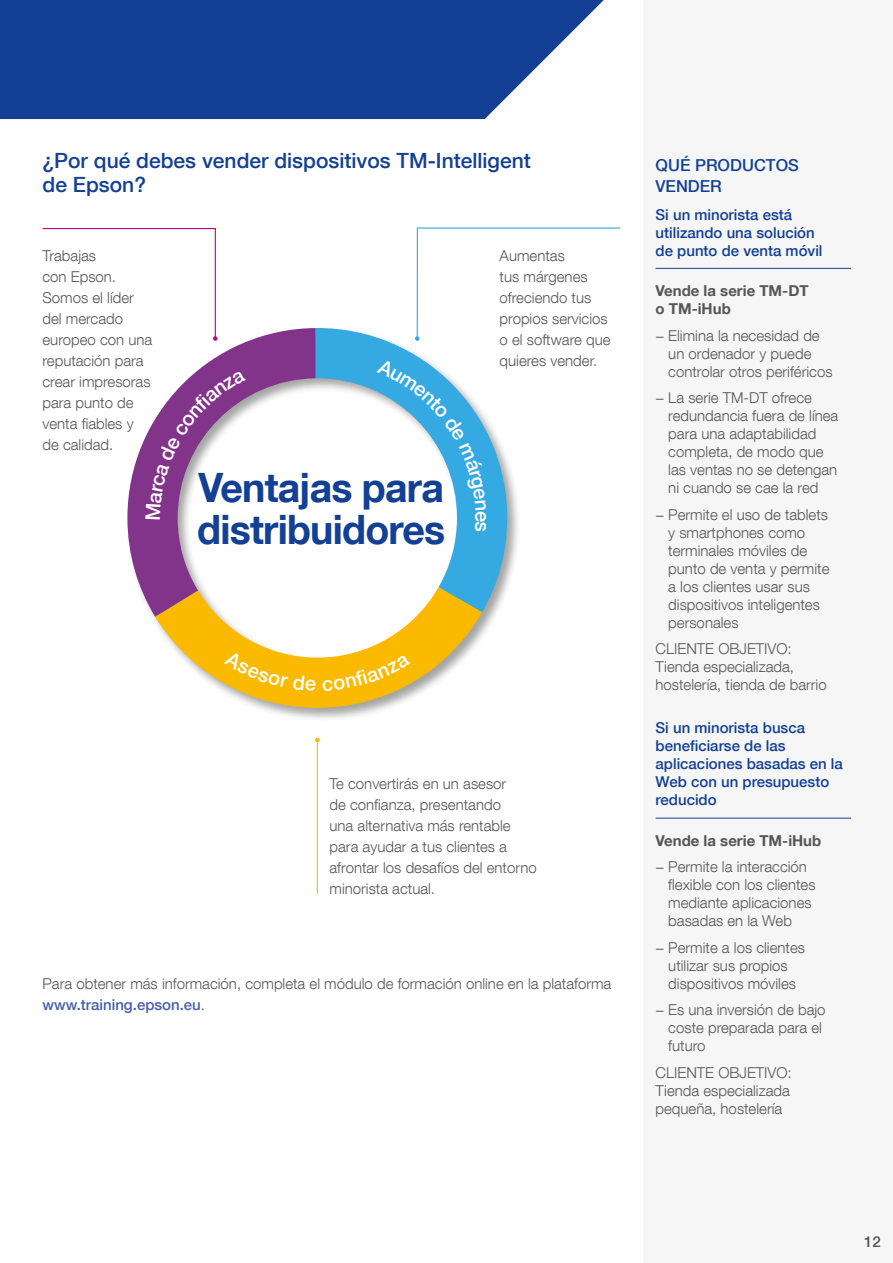
<style>
.page{position:relative;width:893px;height:1263px;background:#fff}
.page>*{position:absolute;margin:0;border:0;box-sizing:border-box;transform-origin:0 0}
.t1{font:700 40.5px/42px "Helvetica Neue LT Com";letter-spacing:-.02em;color:#134094}
.t2{font:500 21px/24px "Helvetica Neue LT Com";color:#134094}
.t3{font:500 20.1px "Helvetica Neue LT Com";color:#fff}
.t4{font:500 16.5px/21px "Helvetica Neue LT Com";color:#134094}
.t5{font:300 15px/18px "Helvetica Neue LT Com";color:#565656}
.t6{font:500 15px/18px "Helvetica Neue LT Com";color:#134094}
.t7{font:700 15px/18px "Helvetica Neue LT Com";color:#565656}
.t8{font:500 15px "Helvetica Neue LT Com";color:#565656}
.s1{font-weight:500;color:#485ea9}
</style>
<div class="page">
<svg style="left:0;top:0;width:604px;height:119px;background:#2a529e"></svg>
<div style="left:125px;top:326px;width:396px;height:396px;background:#1a1a18;opacity:.4"></div>
<svg style="left:127px;top:328px;width:189px;height:289px"></svg>
<svg style="left:316px;top:328px;width:191px;height:284px"></svg>
<svg style="left:415px;top:227px;width:206px;height:114px"></svg>
<svg style="left:42px;top:228px;width:176px;height:113px"></svg>
<hr style="left:317px;top:740px;width:1px;height:154px;background:#fbba00">
<svg style="left:315px;top:738px;width:5px;height:4px"></svg>
<hr style="left:656px;top:268px;width:195px;height:1px;background:#134094">
<hr style="left:656px;top:818px;width:195px;height:1px;background:#134094">
<svg style="left:377px;top:358px;width:109px;height:152px"></svg>
<svg style="left:475px;top:522px;width:11px;height:10px"></svg>
<svg style="left:145px;top:370px;width:101px;height:150px"></svg>
<svg style="left:155px;top:587px;width:327px;height:121px"></svg>
<h2 class="t2" style="left:43px;top:148px;width:490px">¿Por qué debes vender dispositivos TM-Intelligent de Epson?</h2>
<p class="t5" style="left:43px;top:245px;width:111px;line-height:21px">Trabajas<br>con Epson.<br>Somos el líder del mercado europeo con una reputación para crear impresoras para punto de venta fiables y de calidad.</p>
<p class="t5" style="left:500px;top:245px;width:112px;line-height:21px">Aumentas<br>tus márgenes ofreciendo tus propios servicios o el software que quieres vender.</p>
<h1 class="t1" style="left:197px;top:465px;width:249px">Ventajas para distribuidores</h1>
<h3 class="t3" style="left:495px;top:511px;width:13px;rotate:90deg">e</h3>
<p class="t5" style="left:330px;top:773px;width:209px;line-height:21px">Te convertirás en un asesor<br>de confianza, presentando<br>una alternativa más rentable para ayudar a tus clientes a afrontar los desafíos del entorno minorista actual.</p>
<p class="t5" style="left:43px;top:973px;width:570px;line-height:21px">Para obtener más información, completa el módulo de formación online en la plataforma <span class="s1">www.training.epson.eu</span>.</p>
<p class="t4" style="left:656px;top:154px;width:52px">Qué productos vender</p>
<p class="t6" style="left:656px;top:205px;width:168px">Si un minorista está utilizando una solución de punto de venta móvil</p>
<p class="t7" style="left:656px;top:281px;width:155px">Vende la serie TM-DT o TM-iHub</p>
<p class="t5" style="left:668px;top:326px;width:166px;text-indent:-13px">− Elimina la necesidad de un ordenador y puede controlar otros periféricos</p>
<p class="t5" style="left:668px;top:388px;width:172px;text-indent:-13px">− La serie TM-DT ofrece redundancia fuera de línea para una adaptabilidad completa, de modo que las ventas no se detengan ni cuando se cae la red</p>
<p class="t5" style="left:668px;top:505px;width:163px;text-indent:-13px">− Permite el uso de tablets y smartphones como terminales móviles de punto de venta y permite a los clientes usar sus dispositivos inteligentes personales</p>
<p class="t5" style="left:656px;top:639px;width:173px">CLIENTE OBJETIVO:<br>Tienda especializada, hostelería, tienda de barrio</p>
<p class="t6" style="left:656px;top:719px;width:189px">Si un minorista busca beneficiarse de las aplicaciones basadas en la<br>Web con un presupuesto reducido</p>
<p class="t7" style="left:656px;top:831px;width:167px">Vende la serie TM-iHub</p>
<p class="t5" style="left:668px;top:858px;width:149px;text-indent:-13px">− Permite la interacción flexible con los clientes mediante aplicaciones basadas en la Web</p>
<p class="t5" style="left:656px;top:938px;width:151px;text-align:center">− Permite a los clientes utilizar sus propios dispositivos móviles</p>
<p class="t5" style="left:668px;top:1001px;width:159px;text-indent:-13px">− Es una inversión de bajo coste preparada para el futuro</p>
<p class="t5" style="left:656px;top:1063px;width:138px">CLIENTE OBJETIVO:<br>Tienda especializada pequeña, hostelería</p>
<p class="t8" style="left:864px;top:1233px;width:18px">12</p>
</div>
